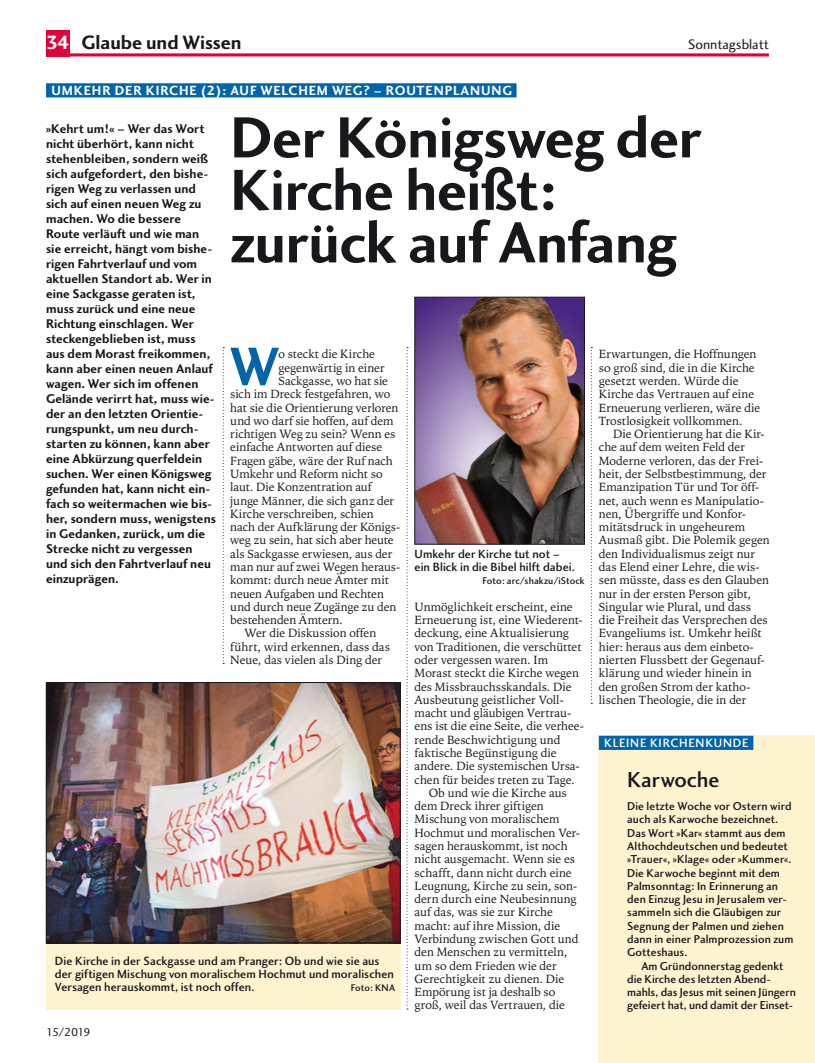
<style>
.page{position:relative;width:815px;height:1063px;background:#fff}
.page>*{position:absolute;margin:0;border:0;box-sizing:border-box;transform-origin:0 0}
.t1{font:60px/52.5px "Charlotte Sans Bold Plain";letter-spacing:-.01em;color:#1a171c}
.t2{font:55.88px "Charlotte Sans Bold Plain";color:#0065aa}
.t3{font:22.5px "Charlotte Sans Medium Plain";letter-spacing:-.005em;color:#1a171c}
.t4{font:20px "Charlotte Sans Bold Plain";color:#1a171c}
.t5{font:14.25px "Charlotte Sans Book Plain";color:#1a171c}
.t6{font:13.75px "Charlotte Sans Bold Plain";letter-spacing:.065em;color:#fff}
.t7{font:13.12px/15px "Charlotte Sans Bold Plain";letter-spacing:.005em;color:#1a171c}
.t8{font:12.5px "Charlotte Sans Medium Plain";letter-spacing:.06em;color:#fff}
.t9{font:12.38px/13.2px "Charlotte Sans Medium Plain";letter-spacing:.005em;color:#1a171c}
.t10{font:11.88px/13.2px "Iowan Old Style BT";color:#1a171c}
.t11{font:11.88px/13.2px "Charlotte Sans Medium Plain";letter-spacing:.005em;color:#1a171c}
.t12{font:11.88px "Charlotte Sans Book Plain";letter-spacing:-.08em;color:#1a171c}
.t13{font:10px "Charlotte Sans Medium Plain";letter-spacing:.01em;color:#1a171c}
.t14{font:700 condensed 7.5px "Myriad Pro";color:#d29644}
.s1{font-family:"KS Pagina";color:#fff}
</style>
<div class="page">
<svg style="left:591px;top:347px;width:1px;height:357px"></svg>
<svg style="left:407px;top:347px;width:1px;height:662px"></svg>
<div style="left:46px;top:83px;width:471px;height:14px;background:#0065aa"></div>
<div style="left:46px;top:943px;width:354px;height:66px;background:#fff4d0"></div>
<img style="left:48px;top:684px;width:350px;height:257px">
<div style="left:46px;top:682px;width:354px;height:261px;border:1px solid #1a171c"></div>
<svg style="left:223px;top:347px;width:1px;height:317px"></svg>
<img style="left:417px;top:299px;width:166px;height:243px">
<div style="left:415px;top:297px;width:170px;height:247px;border:1px solid #1a171c"></div>
<div style="left:599px;top:736px;width:216px;height:327px;background:#fff4d0"></div>
<div style="left:599px;top:736px;width:154px;height:14px;background:#0065aa"></div>
<svg style="left:70px;top:53px;width:699px;height:4px;background:#e83765"></svg>
<div style="left:46px;top:30px;width:24px;height:27px;background:#e2003b"></div>
<h3 class="t4" style="left:47px;top:30px;width:196px"><span class="s1">34</span> Glaube und Wissen</h3>
<p class="t5" style="left:688px;top:36px;width:82px">Sonntagsblatt</p>
<p class="t6" style="left:51px;top:82px;width:462px">UMKEHR DER KIRCHE (2): AUF WELCHEM WEG? – ROUTENPLANUNG</p>
<h1 class="t1" style="left:230px;top:110px;width:473px">Der Königsweg der<br>Kirche heißt: zurück auf Anfang</h1>
<p class="t7" style="left:46px;top:120px;width:171px">»Kehrt um!« – Wer das Wort nicht überhört, kann nicht stehenbleiben, sondern weiß sich aufgefordert, den bishe&shy;rigen Weg zu verlassen und sich auf einen neuen Weg zu machen. Wo die bessere<br>Route verläuft und wie man sie erreicht, hängt vom bishe&shy;rigen Fahrtverlauf und vom aktuellen Standort ab. Wer in eine Sackgasse geraten ist, muss zurück und eine neue<br>Richtung einschlagen. Wer steckengeblieben ist, muss aus dem Morast freikommen, kann aber einen neuen Anlauf wagen. Wer sich im offenen<br>Gelände verirrt hat, muss wie&shy;der an den letzten Orientie&shy;rungspunkt, um neu durch&shy;starten zu können, kann aber eine Abkürzung querfeldein suchen. Wer einen Königsweg gefunden hat, kann nicht ein&shy;fach so weitermachen wie bis&shy;her, sondern muss, wenigstens in Gedanken, zurück, um die<br>Strecke nicht zu vergessen und sich den Fahrtverlauf neu einzuprägen.</p>
<h2 class="t2" style="left:230px;top:333px;width:51px">W</h2>
<p class="t10" style="left:279px;top:348px;width:98px">o steckt die Kirche</p>
<p class="t10" style="left:599px;top:347px;width:163px">Erwartungen, die Hoffnungen so groß sind, die in die Kirche gesetzt werden. Würde die<br>Kirche das Vertrauen auf eine<br>Erneuerung verlieren, wäre die<br>Trostlosigkeit vollkommen.</p>
<p class="t10" style="left:599px;top:427px;width:172px;text-indent:14px">Die Orientierung hat die Kir&shy;che auf dem weiten Feld der<br>Moderne verloren, das der Frei&shy;heit, der Selbstbestimmung, der<br>Emanzipation Tür und Tor öff&shy;net, auch wenn es Manipulatio&shy;nen, Übergriffe und Konfor&shy;mitätsdruck in ungeheurem<br>Ausmaß gibt. Die Polemik gegen den Individualismus zeigt nur das Elend einer Lehre, die wis&shy;sen müsste, dass es den Glauben nur in der ersten Person gibt,<br>Singular wie Plural, und dass die Freiheit das Versprechen des<br>Evangeliums ist. Umkehr heißt hier: heraus aus dem einbeto&shy;nierten Flussbett der Gegenauf&shy;klärung und wieder hinein in den großen Strom der katho&shy;lischen Theologie, die in der</p>
<p class="t10" style="left:279px;top:361px;width:108px">gegenwärtig in einer</p>
<p class="t10" style="left:279px;top:374px;width:111px">Sackgasse, wo hat sie</p>
<p class="t10" style="left:230px;top:387px;width:161px">sich im Dreck festgefahren, wo</p>
<p class="t10" style="left:230px;top:401px;width:170px">hat sie die Orientierung verloren</p>
<p class="t10" style="left:230px;top:414px;width:165px">und wo darf sie hoffen, auf dem</p>
<p class="t10" style="left:230px;top:427px;width:167px">richtigen Weg zu sein? Wenn es</p>
<p class="t10" style="left:230px;top:441px;width:153px">einfache Antworten auf diese</p>
<p class="t10" style="left:230px;top:454px;width:164px">Fragen gäbe, wäre der Ruf nach</p>
<p class="t10" style="left:230px;top:467px;width:154px">Umkehr und Reform nicht so</p>
<p class="t10" style="left:230px;top:480px;width:143px">laut. Die Konzentration auf</p>
<p class="t10" style="left:230px;top:494px;width:165px">junge Männer, die sich ganz der</p>
<p class="t10" style="left:230px;top:507px;width:145px">Kirche verschreiben, schien</p>
<p class="t10" style="left:230px;top:520px;width:172px">nach der Aufklärung der Königs-</p>
<p class="t10" style="left:230px;top:534px;width:165px">weg zu sein, hat sich aber heute</p>
<p class="t10" style="left:230px;top:547px;width:164px">als Sackgasse erwiesen, aus der</p>
<p class="t10" style="left:230px;top:560px;width:172px">man nur auf zwei Wegen heraus-</p>
<p class="t10" style="left:230px;top:573px;width:160px">kommt: durch neue Ämter mit</p>
<p class="t10" style="left:230px;top:587px;width:155px">neuen Aufgaben und Rechten</p>
<p class="t10" style="left:230px;top:600px;width:168px">und durch neue Zugänge zu den</p>
<p class="t10" style="left:230px;top:613px;width:114px">bestehenden Ämtern.</p>
<p class="t10" style="left:244px;top:627px;width:133px">Wer die Diskussion offen</p>
<p class="t10" style="left:230px;top:640px;width:161px">führt, wird erkennen, dass das</p>
<p class="t10" style="left:230px;top:653px;width:153px">Neue, das vielen als Ding der</p>
<p class="t14" style="left:431px;top:508px;width:25px;rotate:-25deg">Die Bibel</p>
<p class="t9" style="left:415px;top:547px;width:162px">Umkehr der Kirche tut not – ein Blick in die Bibel hilft dabei.</p>
<p class="t13" style="left:482px;top:575px;width:104px">Foto: arc/shakzu/iStock</p>
<p class="t10" style="left:415px;top:600px;width:160px">Unmöglichkeit erscheint, eine</p>
<p class="t10" style="left:415px;top:613px;width:170px">Erneuerung ist, eine Wiederent-</p>
<p class="t10" style="left:415px;top:627px;width:156px">deckung, eine Aktualisierung</p>
<p class="t10" style="left:415px;top:640px;width:169px">von Traditionen, die verschüttet</p>
<p class="t10" style="left:415px;top:653px;width:135px">oder vergessen waren. Im</p>
<p class="t10" style="left:415px;top:666px;width:166px">Morast steckt die Kirche wegen</p>
<p class="t10" style="left:415px;top:680px;width:158px">des Missbrauchsskandals. Die</p>
<p class="t10" style="left:415px;top:693px;width:151px">Ausbeutung geistlicher Voll-</p>
<p class="t10" style="left:415px;top:706px;width:158px">macht und gläubigen Vertrau-</p>
<p class="t10" style="left:415px;top:720px;width:171px">ens ist die eine Seite, die verhee-</p>
<p class="t10" style="left:415px;top:733px;width:147px">rende Beschwichtigung und</p>
<p class="t10" style="left:415px;top:746px;width:144px">faktische Begünstigung die</p>
<p class="t10" style="left:415px;top:759px;width:167px">andere. Die systemischen Ursa-</p>
<p class="t10" style="left:415px;top:773px;width:162px">chen für beides treten zu Tage.</p>
<p class="t10" style="left:429px;top:786px;width:140px">Ob und wie die Kirche aus</p>
<p class="t10" style="left:415px;top:799px;width:131px">dem Dreck ihrer giftigen</p>
<p class="t10" style="left:415px;top:813px;width:147px">Mischung von moralischem</p>
<p class="t10" style="left:415px;top:826px;width:167px">Hochmut und moralischen Ver-</p>
<p class="t10" style="left:415px;top:839px;width:155px">sagen herauskommt, ist noch</p>
<p class="t10" style="left:415px;top:852px;width:162px">nicht ausgemacht. Wenn sie es</p>
<p class="t10" style="left:415px;top:866px;width:159px">schafft, dann nicht durch eine</p>
<p class="t10" style="left:415px;top:879px;width:164px">Leugnung, Kirche zu sein, son-</p>
<p class="t10" style="left:415px;top:892px;width:164px">dern durch eine Neubesinnung</p>
<p class="t10" style="left:415px;top:906px;width:140px">auf das, was sie zur Kirche</p>
<p class="t10" style="left:415px;top:919px;width:147px">macht: auf ihre Mission, die</p>
<p class="t10" style="left:415px;top:932px;width:165px">Verbindung zwischen Gott und</p>
<p class="t10" style="left:415px;top:945px;width:154px">den Menschen zu vermitteln,</p>
<p class="t10" style="left:415px;top:959px;width:144px">um so dem Frieden wie der</p>
<p class="t10" style="left:415px;top:972px;width:151px">Gerechtigkeit zu dienen. Die</p>
<p class="t10" style="left:415px;top:985px;width:142px">Empörung ist ja deshalb so</p>
<p class="t10" style="left:415px;top:999px;width:152px">groß, weil das Vertrauen, die</p>
<p class="t8" style="left:604px;top:736px;width:146px">KLEINE KIRCHENKUNDE</p>
<h3 class="t3" style="left:627px;top:766px;width:94px">Karwoche</h3>
<p class="t11" style="left:627px;top:799px;width:168px">Die letzte Woche vor Ostern wird auch als Karwoche bezeichnet.<br>Das Wort »Kar« stammt aus dem<br>Althochdeutschen und bedeutet »Trauer«, »Klage« oder »Kummer«.<br>Die Karwoche beginnt mit dem<br>Palmsonntag: In Erinnerung an den Einzug Jesu in Jerusalem ver&shy;sammeln sich die Gläubigen zur<br>Segnung der Palmen und ziehen dann in einer Palmprozession zum<br>Gotteshaus.</p>
<p class="t11" style="left:627px;top:959px;width:170px;text-indent:14px">Am Gründonnerstag gedenkt die Kirche des letzten Abend&shy;mahls, das Jesus mit seinen Jüngern gefeiert hat, und damit der Einset-</p>
<p class="t9" style="left:55px;top:954px;width:341px">Die Kirche in der Sackgasse und am Pranger: Ob und wie sie aus der giftigen Mischung von moralischem Hochmut und moralischen<br>Versagen herauskommt, ist noch offen.</p>
<p class="t13" style="left:351px;top:982px;width:46px">Foto: KNA</p>
<p class="t12" style="left:46px;top:1025px;width:46px">15/2019</p>
</div>
